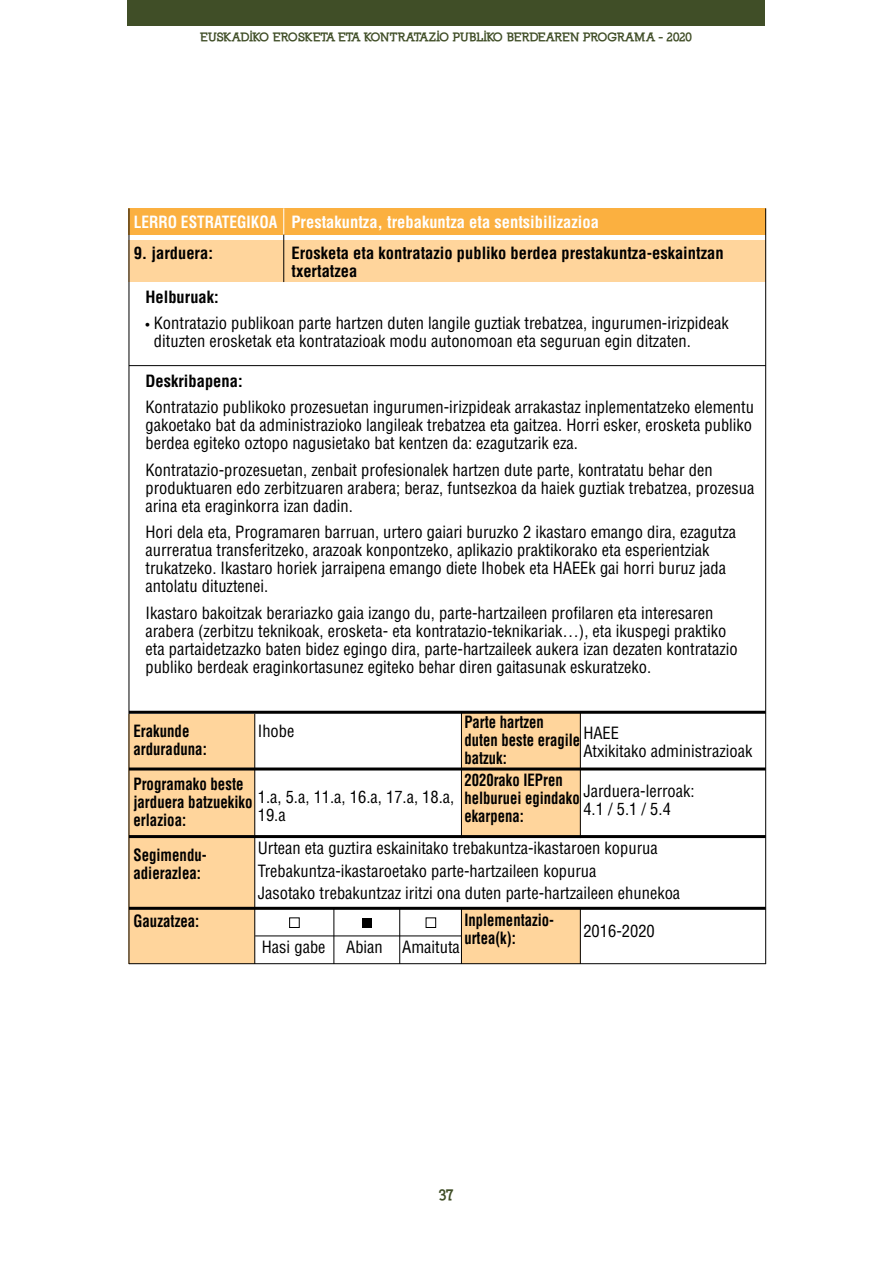
<style>
.page{position:relative;width:893px;height:1263px;background:#fff}
.page>*{position:absolute;margin:0;border:0;box-sizing:border-box;transform-origin:0 0}
.t1{font:condensed 16.5px/18px "Helvetica LT Std";color:#000}
.t2{font:700 condensed 16.5px/18px "Helvetica LT Std";color:#000}
.t3{font:700 condensed 16.5px/18px "Helvetica LT Std";color:#000;scale:.89 1}
.t4{font:700 condensed 16.5px/18px "Helvetica LT Std";color:#000;scale:.9 1}
.t5{font:700 condensed 16.5px "Helvetica LT Std";color:#fff}
.t6{font:700 condensed 16.5px "Helvetica LT Std";color:#fff;scale:.93 1}
.t7{font:900 15px "Nilland";color:#404e27}
.t8{font:900 12px "Nilland";letter-spacing:-.035em;color:#404e27}
.s1{font-stretch:normal;font-size:12px}
</style>
<div class="page">
<div style="left:128px;top:0;width:637px;height:26px;background:#404e27"></div>
<div style="left:129px;top:714px;width:126px;height:249px;background:#ffd59c"></div>
<div style="left:461px;top:714px;width:120px;height:124px;background:#ffd59c"></div>
<div style="left:462px;top:908px;width:119px;height:56px;background:#ffd59c"></div>
<div style="left:129px;top:208px;width:637px;height:26px;background:#fbb040"></div>
<div style="left:129px;top:241px;width:637px;height:41px;background:#ffd59c"></div>
<hr style="left:283px;top:234px;width:1px;height:48px;background:#000">
<hr style="left:254px;top:714px;width:1px;height:250px;background:#000">
<hr style="left:461px;top:712px;width:1px;height:126px;background:#000">
<hr style="left:580px;top:712px;width:1px;height:126px;background:#000">
<hr style="left:461px;top:908px;width:1px;height:56px;background:#000">
<hr style="left:399px;top:908px;width:1px;height:56px;background:#000">
<hr style="left:334px;top:908px;width:1px;height:56px;background:#000">
<hr style="left:580px;top:908px;width:1px;height:56px;background:#000">
<hr style="left:765px;top:208px;width:1px;height:756px;background:#000">
<hr style="left:129px;top:208px;width:1px;height:756px;background:#000">
<svg style="left:283px;top:208px;width:1px;height:26px"></svg>
<hr style="left:129px;top:365px;width:637px;height:1px;background:#000">
<hr style="left:129px;top:963px;width:637px;height:1px;background:#000">
<hr style="left:255px;top:936px;width:206px;height:1px;background:#000">
<hr style="left:129px;top:711px;width:637px;height:3px;background:#000">
<hr style="left:129px;top:767px;width:637px;height:3px;background:#000">
<hr style="left:129px;top:835px;width:637px;height:3px;background:#000">
<hr style="left:129px;top:907px;width:637px;height:3px;background:#000">
<div style="left:289px;top:917px;width:11px;height:11px;border:1px solid #000"></div>
<div style="left:362px;top:918px;width:10px;height:9px;background:#000"></div>
<div style="left:426px;top:917px;width:10px;height:11px;border:1px solid #000"></div>
<p class="t8" style="left:200px;top:30px;width:494px">EUSKADIKO EROSKETA ETA KONTRATAZIO PUBLIKO BERDEAREN PROGRAMA - 2020</p>
<p class="t6" style="left:134px;top:212px;width:156px">LERRO ESTRATEGIKOA</p>
<p class="t2" style="left:134px;top:244px;width:81px">9. jarduera:</p>
<p class="t5" style="left:291px;top:212px;width:309px">Prestakuntza, trebakuntza eta sentsibilizazioa</p>
<p class="t2" style="left:291px;top:244px;width:434px">Erosketa eta kontratazio publiko berdea prestakuntza-eskaintzan txertatzea</p>
<p class="t2" style="left:145px;top:288px;width:75px">Helburuak:</p>
<p class="t1" style="left:154px;top:314px;width:576px;text-indent:-9px"><span class="s1">•</span> Kontratazio publikoan parte hartzen duten langile guztiak trebatzea, ingurumen-irizpideak dituzten erosketak eta kontratazioak modu autonomoan eta seguruan egin ditzaten.</p>
<p class="t2" style="left:145px;top:372px;width:99px">Deskribapena:</p>
<p class="t1" style="left:145px;top:398px;width:610px;text-align:justify">Kontratazio publikoko prozesuetan ingurumen-irizpideak arrakastaz inplementatzeko elementu gakoetako bat da administrazioko langileak trebatzea eta gaitzea. Horri esker, erosketa publiko berdea egiteko oztopo nagusietako bat kentzen da: ezagutzarik eza.</p>
<p class="t1" style="left:145px;top:461px;width:610px">Kontratazio-prozesuetan, zenbait profesionalek hartzen dute parte, kontratatu behar den produktuaren edo zerbitzuaren arabera; beraz, funtsezkoa da haiek guztiak trebatzea, prozesua arina eta eraginkorra izan dadin.</p>
<p class="t1" style="left:145px;top:523px;width:592px">Hori dela eta, Programaren barruan, urtero gaiari buruzko 2 ikastaro emango dira, ezagutza aurreratua transferitzeko, arazoak konpontzeko, aplikazio praktikorako eta esperientziak trukatzeko. Ikastaro horiek jarraipena emango diete Ihobek eta HAEEk gai horri buruz jada antolatu dituztenei.</p>
<p class="t1" style="left:145px;top:604px;width:594px">Ikastaro bakoitzak berariazko gaia izango du, parte-hartzaileen profilaren eta interesaren arabera (zerbitzu teknikoak, erosketa- eta kontratazio-teknikariak…), eta ikuspegi praktiko eta partaidetzazko baten bidez egingo dira, parte-hartzaileek aukera izan dezaten kontratazio publiko berdeak eraginkortasunez egiteko behar diren gaitasunak eskuratzeko.</p>
<p class="t3" style="left:464px;top:713px;width:132px">Parte hartzen duten beste eragile batzuk:</p>
<p class="t3" style="left:464px;top:771px;width:131px">2020rako IEPren helburuei egindako ekarpena:</p>
<p class="t4" style="left:133px;top:722px;width:83px">Erakunde arduraduna:</p>
<p class="t4" style="left:133px;top:775px;width:134px">Programako beste jarduera batzuekiko erlazioa:</p>
<p class="t4" style="left:133px;top:846px;width:83px">Segimendu&shy;adierazlea:</p>
<p class="t4" style="left:133px;top:912px;width:75px">Gauzatzea:</p>
<p class="t1" style="left:258px;top:722px;width:38px">Ihobe</p>
<p class="t1" style="left:583px;top:723px;width:171px">HAEE<br>Atxikitako administrazioak</p>
<p class="t1" style="left:583px;top:782px;width:113px">Jarduera-lerroak:<br>4.1 / 5.1 / 5.4</p>
<p class="t1" style="left:258px;top:788px;width:198px">1.a, 5.a, 11.a, 16.a, 17.a, 18.a,<br>19.a</p>
<p class="t1" style="left:258px;top:837px;width:424px;line-height:22.2px">Urtean eta guztira eskainitako trebakuntza-ikastaroen kopurua<br>Trebakuntza-ikastaroetako parte-hartzaileen kopurua<br>Jasotako trebakuntzaz iritzi ona duten parte-hartzaileen ehunekoa</p>
<p class="t3" style="left:464px;top:911px;width:102px">Inplementazio&shy;urtea(k):</p>
<p class="t1" style="left:583px;top:922px;width:73px">2016-2020</p>
<p class="t1" style="left:262px;top:937px;width:65px">Hasi gabe</p>
<p class="t1" style="left:346px;top:937px;width:115px">Abian Amaituta</p>
<p class="t7" style="left:438px;top:1185px;width:18px">37</p>
</div>
